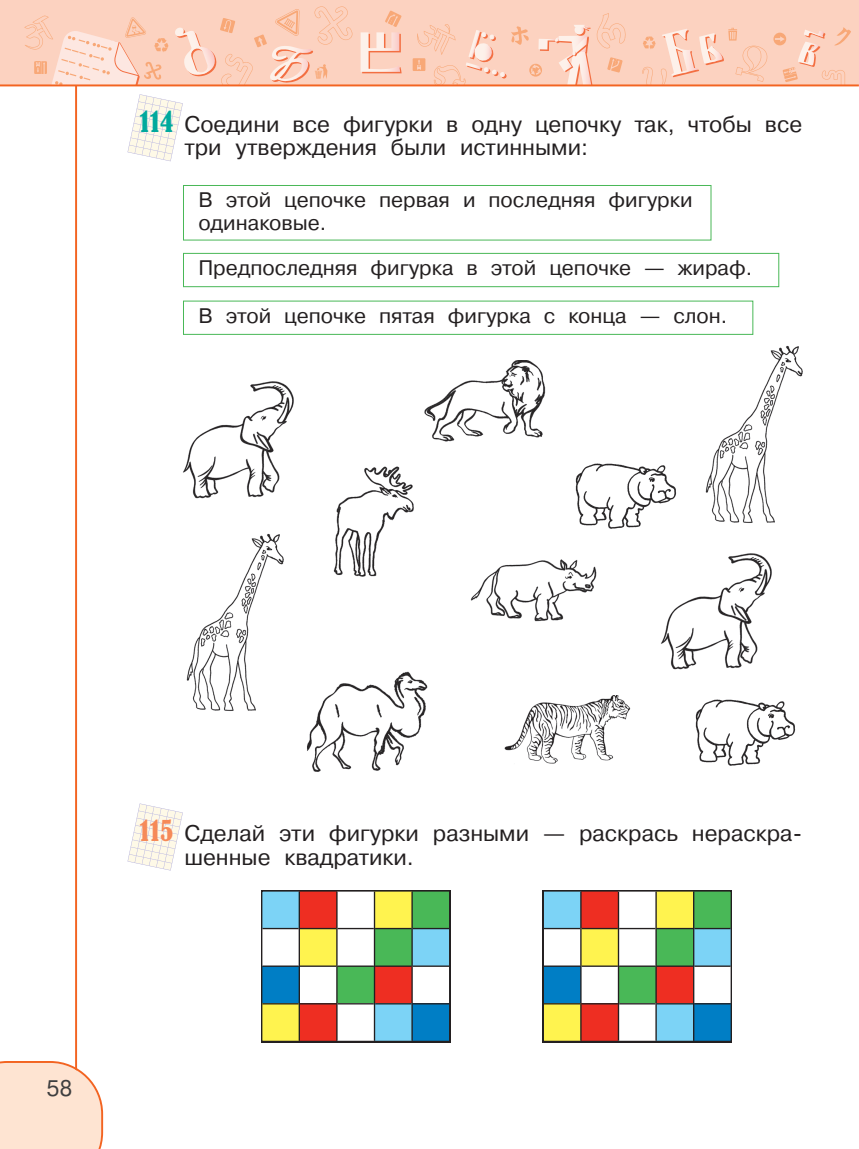
<style>
.page{position:relative;width:859px;height:1149px;background:#fff}
.page>*{position:absolute;margin:0;border:0;box-sizing:border-box;transform-origin:0 0}
.t1{font:condensed 27px "Bernard";color:#00a99d}
.t2{font:condensed 27px "Bernard";color:#f68a58}
.t3{font:22.5px/22.5px "Pragmatica Book AC";color:#231f20}
.t4{font:22.5px "Pragmatica Book AC";color:#3e3e3f}
.t5{font:21px/22.5px "Pragmatica Book AC";color:#231f20}
</style>
<div class="page">
<hr style="left:75px;top:42px;width:2px;height:1038px;background:#f36421">
<div style="left:0;top:0;width:859px;height:85px;background:#fcd2c0"></div>
<svg style="left:773px;top:33px;width:13px;height:12px"></svg>
<svg style="left:385px;top:10px;width:17px;height:17px"></svg>
<svg style="left:24px;top:15px;width:144px;height:69px"></svg>
<svg style="left:196px;top:6px;width:156px;height:78px"></svg>
<svg style="left:362px;top:34px;width:40px;height:39px"></svg>
<svg style="left:642px;top:28px;width:126px;height:56px"></svg>
<img style="left:175px;top:27px;width:41px;height:49px">
<img style="left:270px;top:45px;width:42px;height:36px">
<img style="left:361px;top:32px;width:39px;height:40px">
<svg style="left:413px;top:13px;width:213px;height:71px"></svg>
<img style="left:573px;top:36px;width:14px;height:17px">
<img style="left:699px;top:33px;width:23px;height:31px">
<img style="left:662px;top:29px;width:36px;height:47px">
<svg style="left:775px;top:28px;width:76px;height:56px"></svg>
<img style="left:803px;top:30px;width:21px;height:7px">
<img style="left:798px;top:42px;width:21px;height:23px">
<svg style="left:0;top:1060px;width:103px;height:88px;background:#fde1ce"></svg>
<hr style="left:0;top:84px;width:859px;height:2px;background:#f36421">
<div style="left:183px;top:185px;width:528px;height:55px;border:1px solid #49b857"></div>
<div style="left:183px;top:253px;width:596px;height:34px;border:1px solid #49b857"></div>
<svg style="left:261px;top:890px;width:189px;height:151px"></svg>
<hr style="left:299px;top:891px;width:1px;height:149px;background:#231f20">
<hr style="left:336px;top:891px;width:2px;height:149px;background:#231f20">
<hr style="left:374px;top:891px;width:1px;height:149px;background:#231f20">
<hr style="left:411px;top:891px;width:2px;height:149px;background:#231f20">
<hr style="left:262px;top:927px;width:37px;height:1px;background:#231f20">
<hr style="left:300px;top:927px;width:36px;height:1px;background:#231f20">
<hr style="left:338px;top:927px;width:36px;height:1px;background:#231f20">
<hr style="left:375px;top:927px;width:36px;height:1px;background:#231f20">
<hr style="left:413px;top:927px;width:36px;height:1px;background:#231f20">
<hr style="left:262px;top:965px;width:37px;height:1px;background:#231f20">
<hr style="left:300px;top:965px;width:36px;height:1px;background:#231f20">
<hr style="left:338px;top:965px;width:36px;height:1px;background:#231f20">
<hr style="left:375px;top:965px;width:36px;height:1px;background:#231f20">
<hr style="left:413px;top:965px;width:36px;height:1px;background:#231f20">
<hr style="left:262px;top:1002px;width:37px;height:2px;background:#231f20">
<hr style="left:300px;top:1002px;width:36px;height:2px;background:#231f20">
<hr style="left:338px;top:1002px;width:36px;height:2px;background:#231f20">
<hr style="left:375px;top:1002px;width:36px;height:2px;background:#231f20">
<hr style="left:413px;top:1002px;width:36px;height:2px;background:#231f20">
<svg style="left:543px;top:890px;width:189px;height:151px"></svg>
<hr style="left:580px;top:891px;width:2px;height:149px;background:#231f20">
<hr style="left:618px;top:891px;width:1px;height:149px;background:#231f20">
<hr style="left:655px;top:891px;width:2px;height:149px;background:#231f20">
<hr style="left:693px;top:891px;width:1px;height:149px;background:#231f20">
<hr style="left:544px;top:927px;width:36px;height:1px;background:#231f20">
<hr style="left:582px;top:927px;width:36px;height:1px;background:#231f20">
<hr style="left:619px;top:927px;width:36px;height:1px;background:#231f20">
<hr style="left:657px;top:927px;width:36px;height:1px;background:#231f20">
<hr style="left:694px;top:927px;width:37px;height:1px;background:#231f20">
<hr style="left:544px;top:965px;width:36px;height:1px;background:#231f20">
<hr style="left:582px;top:965px;width:36px;height:1px;background:#231f20">
<hr style="left:619px;top:965px;width:36px;height:1px;background:#231f20">
<hr style="left:657px;top:965px;width:36px;height:1px;background:#231f20">
<hr style="left:694px;top:965px;width:37px;height:1px;background:#231f20">
<hr style="left:544px;top:1002px;width:36px;height:2px;background:#231f20">
<hr style="left:582px;top:1002px;width:36px;height:2px;background:#231f20">
<hr style="left:619px;top:1002px;width:36px;height:2px;background:#231f20">
<hr style="left:657px;top:1002px;width:36px;height:2px;background:#231f20">
<hr style="left:694px;top:1002px;width:37px;height:2px;background:#231f20">
<svg style="left:128px;top:94px;width:55px;height:67px"></svg>
<svg style="left:128px;top:803px;width:55px;height:67px"></svg>
<img style="left:183px;top:381px;width:111px;height:118px">
<img style="left:575px;top:463px;width:102px;height:66px">
<img style="left:424px;top:360px;width:122px;height:82px">
<img style="left:695px;top:699px;width:101px;height:66px">
<img style="left:333px;top:466px;width:81px;height:111px">
<img style="left:307px;top:671px;width:121px;height:101px">
<img style="left:470px;top:559px;width:127px;height:63px">
<img style="left:661px;top:553px;width:111px;height:117px">
<img style="left:504px;top:695px;width:127px;height:69px">
<img style="left:705px;top:345px;width:98px;height:178px">
<img style="left:186px;top:534px;width:98px;height:177px">
<p class="t1" style="left:140px;top:107px;width:35px">114</p>
<p class="t3" style="left:184px;top:115px;width:619px">Со еди ни все фи гур ки в од ну це поч ку так, что бы все три ут верж де ния бы ли ис тин ны ми:</p>
<p class="t5" style="left:198px;top:190px;width:496px">В этой цепочке первая и последняя фигурки одинаковые.</p>
<p class="t5" style="left:198px;top:258px;width:556px">Предпоследняя фигурка в этой цепочке — жираф.</p>
<p class="t5" style="left:198px;top:306px;width:531px">В этой цепочке пятая фигурка с конца — слон.</p>
<p class="t2" style="left:140px;top:816px;width:35px">115</p>
<p class="t3" style="left:184px;top:822px;width:619px;line-height:24px">Сделай эти фигурки разными — раскрась нераскра&shy;шенные квадратики.</p>
<p class="t4" style="left:47px;top:1079px;width:28px">58</p>
</div>
